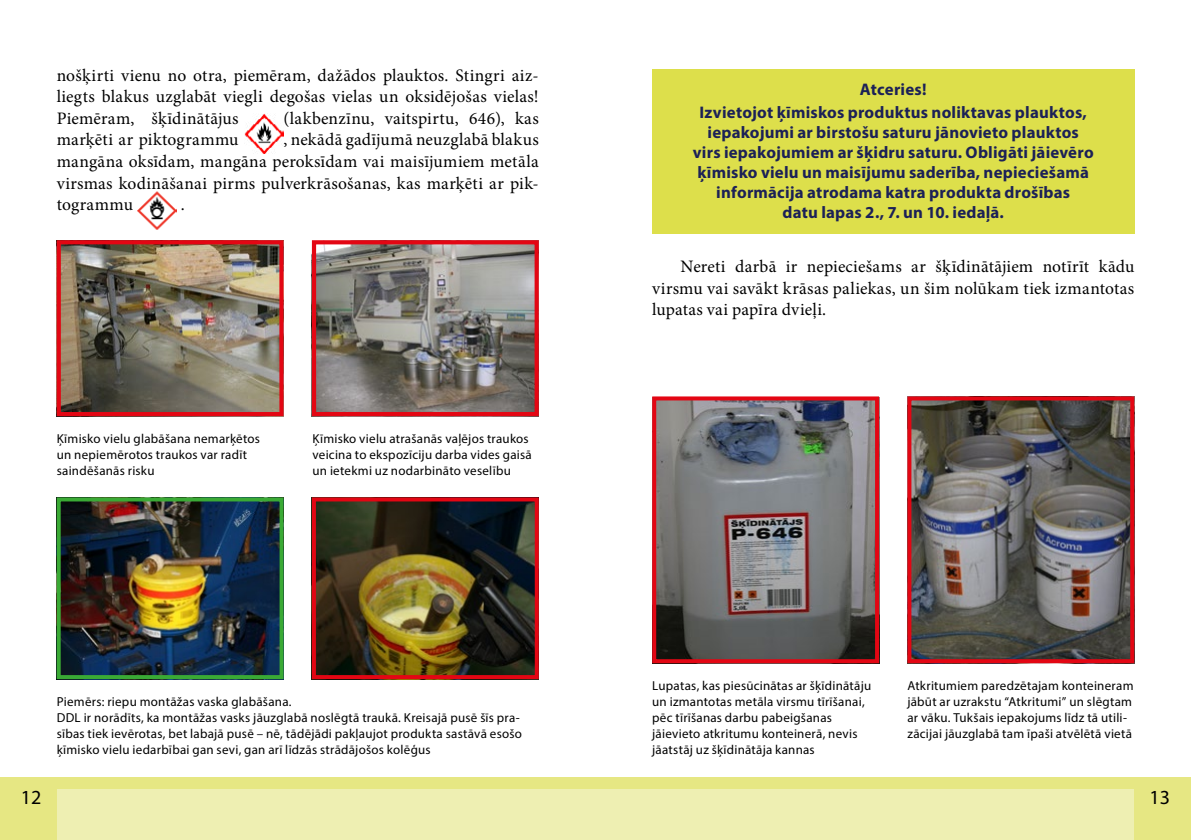
<style>
.page{position:relative;width:1191px;height:840px;background:#fff}
.page>*{position:absolute;margin:0;border:0;box-sizing:border-box;transform-origin:0 0}
.t1{font:20px "Myriad Pro";color:#000}
.t2{font:17.6px/21.6px "Minion Pro";letter-spacing:.015em;color:#000;text-align:justify}
.t3{font:700 16.8px/20px "Myriad Pro";letter-spacing:.01em;color:#1c2157;text-align:center}
.t4{font:13px/16px "Myriad Pro";letter-spacing:.02em;color:#000}
</style>
<div class="page">
<div style="left:0;top:777px;width:595px;height:62px;background:#e6e783"></div>
<div style="left:57px;top:788px;width:538px;height:51px;background:#eeefb2"></div>
<div style="left:595px;top:777px;width:596px;height:62px;background:#e6e783"></div>
<div style="left:595px;top:788px;width:539px;height:51px;background:#eeefb2"></div>
<img style="left:62px;top:502px;width:216px;height:171px">
<div style="left:57px;top:497px;width:226px;height:181px;border:4px solid #3aaa35"></div>
<img style="left:317px;top:502px;width:217px;height:171px">
<div style="left:312px;top:497px;width:227px;height:181px;border:4px solid #e30613"></div>
<div style="left:652px;top:69px;width:482px;height:41px;background:#dddf4b"></div>
<div style="left:652px;top:92px;width:482px;height:141px;background:#dddf4b"></div>
<img style="left:244px;top:114px;width:39px;height:39px">
<img style="left:138px;top:191px;width:38px;height:39px">
<img style="left:62px;top:245px;width:216px;height:166px">
<div style="left:57px;top:240px;width:226px;height:176px;border:4px solid #e30613"></div>
<img style="left:317px;top:245px;width:217px;height:166px">
<div style="left:312px;top:240px;width:227px;height:176px;border:4px solid #e30613"></div>
<img style="left:657px;top:401px;width:217px;height:256px">
<div style="left:652px;top:396px;width:227px;height:266px;border:4px solid #e30613"></div>
<img style="left:912px;top:401px;width:217px;height:256px">
<div style="left:907px;top:396px;width:227px;height:266px;border:4px solid #e30613"></div>
<h2 class="t2" style="left:57px;top:64px;width:483px">nošķirti vienu no otra, piemēram, dažādos plauktos. Stingri aiz&shy;liegts blakus uzglabāt viegli degošas vielas un oksidējošas vielas!<br>Piemēram, šķīdinātājus</h2>
<h2 class="t2" style="left:283px;top:107px;width:257px">(lakbenzīnu, vaitspirtu, 646), kas</h2>
<h2 class="t2" style="left:57px;top:129px;width:483px;text-indent:227px">, nekādā gadījumā neuzglabā blakus mangāna oksīdam, mangāna peroksīdam vai maisījumiem metāla virsmas kodināšanai pirms pulverkrāsošanas, kas marķēti ar pik&shy;togrammu</h2>
<h2 class="t2" style="left:57px;top:129px;width:183px">marķēti ar piktogrammu</h2>
<h2 class="t2" style="left:181px;top:193px;width:5px">.</h2>
<p class="t4" style="left:57px;top:430px;width:205px">Ķīmisko vielu glabāšana nemarķētos un nepiemērotos traukos var radīt saindēšanās risku</p>
<p class="t4" style="left:312px;top:430px;width:221px">Ķīmisko vielu atrašanās vaļējos traukos veicina to ekspozīciju darba vides gaisā un ietekmi uz nodarbināto veselību</p>
<p class="t4" style="left:57px;top:693px;width:467px">Piemērs: riepu montāžas vaska glabāšana.<br>DDL ir norādīts, ka montāžas vasks jāuzglabā noslēgtā traukā. Kreisajā pusē šīs pra&shy;sības tiek ievērotas, bet labajā pusē – nē, tādējādi pakļaujot produkta sastāvā esošo ķīmisko vielu iedarbībai gan sevi, gan arī līdzās strādājošos kolēģus</p>
<p class="t3" style="left:699px;top:77px;width:389px;line-height:22.8px">Atceries!<br>Izvietojot ķīmiskos produktus noliktavas plauktos,</p>
<p class="t3" style="left:693px;top:121px;width:402px">iepakojumi ar birstošu saturu jānovieto plauktos virs iepakojumiem ar šķidru saturu. Obligāti jāievēro ķīmisko vielu un maisījumu saderība, nepieciešamā informācija atrodama katra produkta drošības<br>datu lapas 2., 7. un 10. iedaļā.</p>
<h2 class="t2" style="left:652px;top:256px;width:483px;text-indent:28px">Nereti darbā ir nepieciešams ar šķīdinātājiem notīrīt kādu virsmu vai savākt krāsas paliekas, un šim nolūkam tiek izmantotas lupatas vai papīra dvieļi.</h2>
<p class="t4" style="left:652px;top:677px;width:220px">Lupatas, kas piesūcinātas ar šķīdinātāju un izmantotas metāla virsmu tīrīšanai, pēc tīrīšanas darbu pabeigšanas jāievieto atkritumu konteinerā, nevis jāatstāj uz šķīdinātāja kannas</p>
<p class="t4" style="left:907px;top:677px;width:228px">Atkritumiem paredzētajam konteineram jābūt ar uzrakstu “Atkritumi” un slēgtam ar vāku. Tukšais iepakojums līdz tā utili&shy;zācijai jāuzglabā tam īpaši atvēlētā vietā</p>
<h1 class="t1" style="left:21px;top:784px;width:22px">12</h1>
<h1 class="t1" style="left:1149px;top:784px;width:22px">13</h1>
</div>
